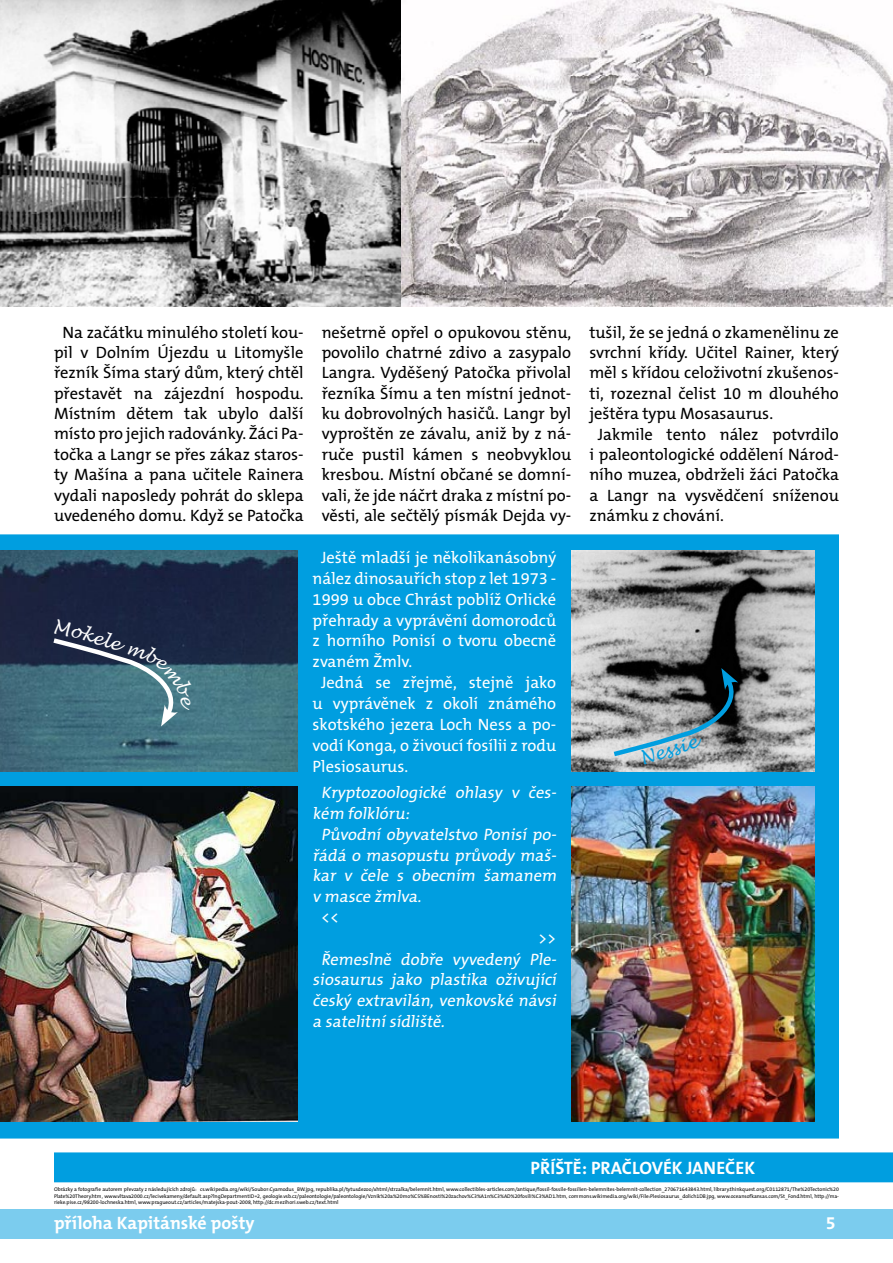
<style>
.page{position:relative;width:893px;height:1263px;background:#fff}
.page>*{position:absolute;margin:0;border:0;box-sizing:border-box;transform-origin:0 0}
.t1{font:700 18px "The Mix CE B7";color:#fff}
.t2{font:16.5px/20.4px "The Mix CE B5 Plain";color:#000;text-align:center}
.t3{font:16.5px "The Mix CE B5 Plain";color:#fff}
.t4{font:5.25px/6.6px "The Mix CE B5 Plain";color:#000;text-align:justify}
</style>
<div class="page">
<div style="left:0;top:1209px;width:893px;height:30px;background:#7bccee"></div>
<div style="left:54px;top:1152px;width:839px;height:30px;background:#009ee0"></div>
<div style="left:0;top:534px;width:839px;height:604px;background:#009ee0"></div>
<img style="left:0;top:551px;width:298px;height:221px">
<img style="left:571px;top:551px;width:244px;height:221px">
<img style="left:0;top:787px;width:297px;height:335px">
<img style="left:571px;top:786px;width:244px;height:336px">
<img style="left:0;top:0;width:893px;height:306px">
<svg style="left:49px;top:619px;width:147px;height:107px;background:#3d5c6f"></svg>
<svg style="left:609px;top:668px;width:135px;height:97px;background:#737d81"></svg>
<p class="t2" style="left:54px;top:323px;width:251px">Na začátku minulého století kou&shy;pil v Dolním Újezdu u Litomyšle řezník Šíma starý dům, který chtěl přestavět na zájezdní hospodu.<br>Místním dětem tak ubylo další místo pro jejich radovánky. Žáci Pa&shy;točka a Langr se přes zákaz staros&shy;ty Mašína a pana učitele Rainera vydali naposledy pohrát do sklepa uvedeného domu. Když se Patočka</p>
<p class="t2" style="left:322px;top:323px;width:251px;text-align:justify">nešetrně opřel o opukovou stěnu, povolilo chatrné zdivo a zasypalo Langra. Vyděšený Patočka přivolal řezníka Šímu a ten místní jednot&shy;ku dobrovolných hasičů. Langr byl vyproštěn ze závalu, aniž by z ná&shy;ruče pustil kámen s neobvyklou kresbou. Místní občané se domní&shy;vali, že jde náčrt draka z místní po&shy;věsti, ale sečtělý písmák Dejda vy-</p>
<p class="t2" style="left:589px;top:323px;width:251px">tušil, že se jedná o zkamenělinu ze</p>
<p class="t2" style="left:589px;top:343px;width:251px">svrchní křídy. Učitel Rainer, který</p>
<p class="t2" style="left:589px;top:364px;width:251px">měl s křídou celoživotní zkušenos-</p>
<p class="t2" style="left:589px;top:384px;width:251px">ti, rozeznal čelist 10 m dlouhého</p>
<p class="t2" style="left:589px;top:404px;width:185px">ještěra typu Mosasaurus.</p>
<p class="t2" style="left:598px;top:425px;width:243px">Jakmile tento nález potvrdilo</p>
<p class="t2" style="left:589px;top:445px;width:251px">i paleontologické oddělení Národ-</p>
<p class="t2" style="left:589px;top:465px;width:251px">ního muzea, obdrželi žáci Patočka</p>
<p class="t2" style="left:589px;top:486px;width:251px">a Langr na vysvědčení sníženou</p>
<p class="t2" style="left:589px;top:506px;width:136px">známku z chování.</p>
<p class="t3" style="left:321px;top:548px;width:237px">Ještě mladší je několikanásobný</p>
<p class="t3" style="left:313px;top:569px;width:245px">nález dinosauřích stop z let 1973 -</p>
<p class="t3" style="left:313px;top:590px;width:245px">1999 u obce Chrást poblíž Orlické</p>
<p class="t3" style="left:313px;top:611px;width:245px">přehrady a vyprávění domorodců</p>
<p class="t3" style="left:313px;top:632px;width:245px">z horního Ponisí o tvoru obecně</p>
<p class="t3" style="left:313px;top:653px;width:101px">zvaném Žmlv.</p>
<p class="t3" style="left:321px;top:674px;width:237px">Jedná se zřejmě, stejně jako</p>
<p class="t3" style="left:313px;top:695px;width:245px">u vyprávěnek z okolí známého</p>
<p class="t3" style="left:313px;top:715px;width:245px">skotského jezera Loch Ness a po-</p>
<p class="t3" style="left:313px;top:736px;width:245px">vodí Konga, o živoucí fosílii z rodu</p>
<p class="t3" style="left:313px;top:757px;width:97px">Plesiosaurus.</p>
<p class="t3" style="left:321px;top:783px;width:239px">Kryptozoologické ohlasy v čes-</p>
<p class="t3" style="left:313px;top:804px;width:101px">kém folklóru:</p>
<p class="t3" style="left:321px;top:825px;width:239px">Původní obyvatelstvo Ponisí po-</p>
<p class="t3" style="left:313px;top:846px;width:248px">řádá o masopustu průvody maš-</p>
<p class="t3" style="left:313px;top:867px;width:248px">kar v čele s obecním šamanem</p>
<p class="t3" style="left:313px;top:887px;width:113px">v masce žmlva.</p>
<p class="t3" style="left:321px;top:908px;width:20px">&lt;&lt;</p>
<p class="t3" style="left:538px;top:929px;width:20px">&gt;&gt;</p>
<p class="t3" style="left:321px;top:950px;width:239px">Řemeslně dobře vyvedený Ple-</p>
<p class="t3" style="left:313px;top:971px;width:248px">siosaurus j ako plastika oživující</p>
<p class="t3" style="left:313px;top:991px;width:248px">český extravilán, venkovské návsi</p>
<p class="t3" style="left:313px;top:1012px;width:136px">a satelitnísídliště.</p>
<p class="t1" style="left:530px;top:1157px;width:10px">příšt</p>
<p class="t1" style="left:573px;top:1157px;width:184px">ě: PRAČLOVÉK JANEČEK</p>
<p class="t4" style="left:54px;top:1186px;width:786px">Obrázky a fotografie autorem převzaty z následujících zdrojů: cs.wikipedia.org/wiki/Soubor:Cyamodus_BW.jpg, republika.pl/tytusdezoo/xhtml/strzalka/belemnit.html, www.collectibles-articles.com/antique/fossil-fossile-fossilien-belemnites-belemnit-collection_270671643843.html, library.thinkquest.org/C0112871/The%20Tectonic%20<br>Plate%20Theory.htm, www.vltava2000.cz/lecivekameny/default.asp?lngDepartmentID=2, geologie.vsb.cz/paleontologie/paleontologie/Vznik%20a%20mo%C5%BEnosti%20zachov%C3%A1n%C3%AD%20fosili%C3%AD1.htm, commons.wikimedia.org/wiki/File:Plesiosaurus_dolich1DB.jpg, www.oceansofkansas.com/St_Fond.html, http://ma&shy;rieke.pise.cz/98200-lochneska.html, www.pragueout.cz/articles/matejska-pout-2008, http://dc.mezihori.sweb.cz/text.html</p>
<p class="t1" style="left:54px;top:1213px;width:202px">příloha Kapitánské pošty</p>
<p class="t1" style="left:826px;top:1213px;width:11px">5</p>
</div>
